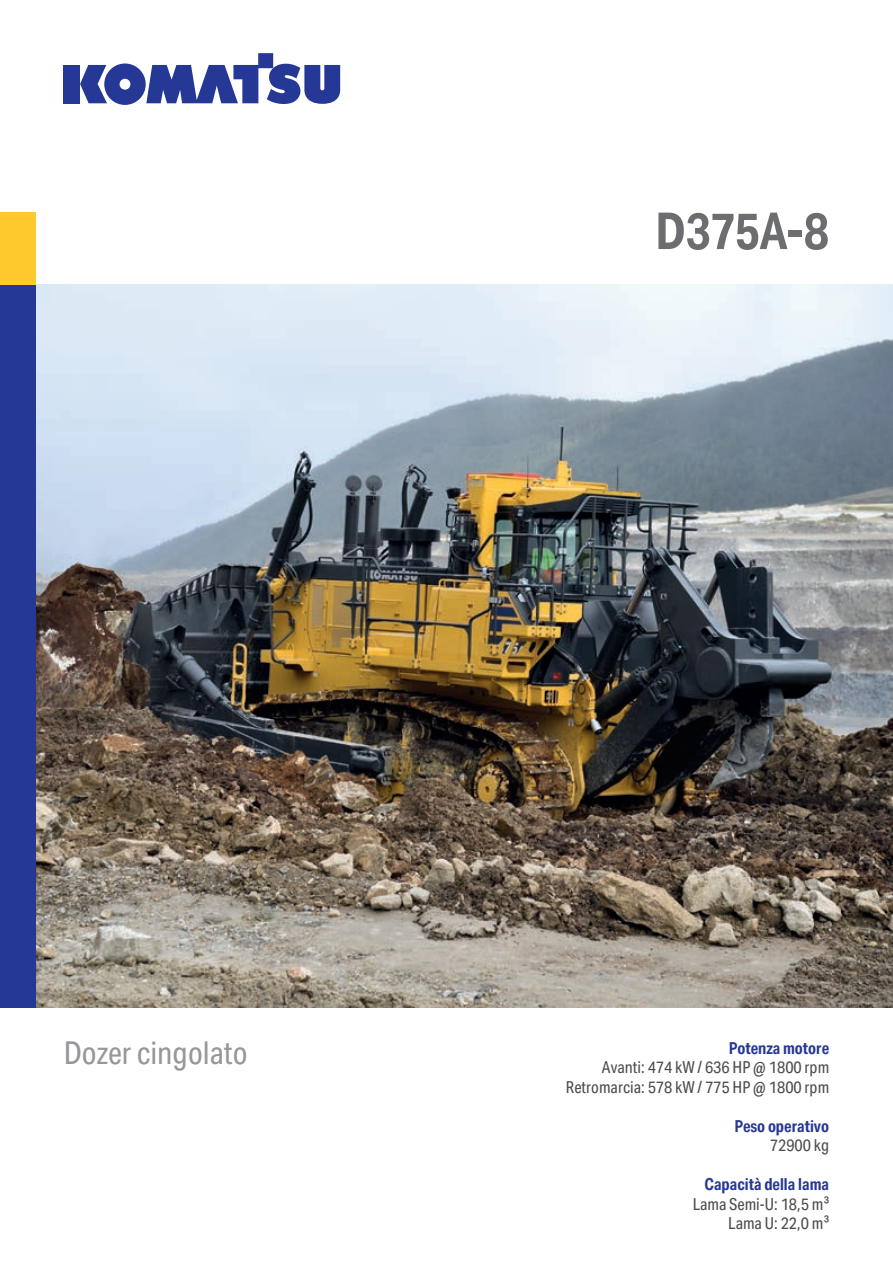
<style>
.page{position:relative;width:893px;height:1263px;background:#fff}
.page>*{position:absolute;margin:0;border:0;box-sizing:border-box;transform-origin:0 0}
.t1{font:700 51px "Aktiv Grotesk Cd";letter-spacing:-.015em;color:#6c6d70}
.t2{font:31.5px "Aktiv Grotesk Cd";color:#95979a}
.t3{font:16.5px/19.5px "Aktiv Grotesk Cd";color:#4b4c4d;text-align:right}
.t4{font:700 16.5px "Aktiv Grotesk Cd";color:#263895}
</style>
<div class="page">
<img style="left:36px;top:285px;width:857px;height:723px">
<div style="left:64px;top:65px;width:16px;height:38px;background:#263895"></div>
<svg style="left:80px;top:53px;width:260px;height:52px"></svg>
<div style="left:0;top:213px;width:36px;height:85px;background:#fec92d"></div>
<div style="left:0;top:285px;width:36px;height:723px;background:#263895"></div>
<h2 class="t2" style="left:64px;top:1035px;width:185px">Dozer cingolato</h2>
<h1 class="t1" style="left:655px;top:202px;width:176px">D375A-8</h1>
<p class="t4" style="left:729px;top:1038px;width:102px">Potenza motore</p>
<p class="t3" style="left:566px;top:1058px;width:265px">Avanti: 474 kW / 636 HP @ 1800 rpm<br>Retromarcia: 578 kW / 775 HP @ 1800 rpm</p>
<p class="t4" style="left:734px;top:1116px;width:96px">Peso operativo</p>
<p class="t3" style="left:770px;top:1136px;width:61px">72900 kg</p>
<p class="t4" style="left:705px;top:1175px;width:126px">Capacità della lama</p>
<p class="t3" style="left:693px;top:1194px;width:138px">Lama Semi-U: 18,5 m³<br>Lama U: 22,0 m³</p>
</div>
